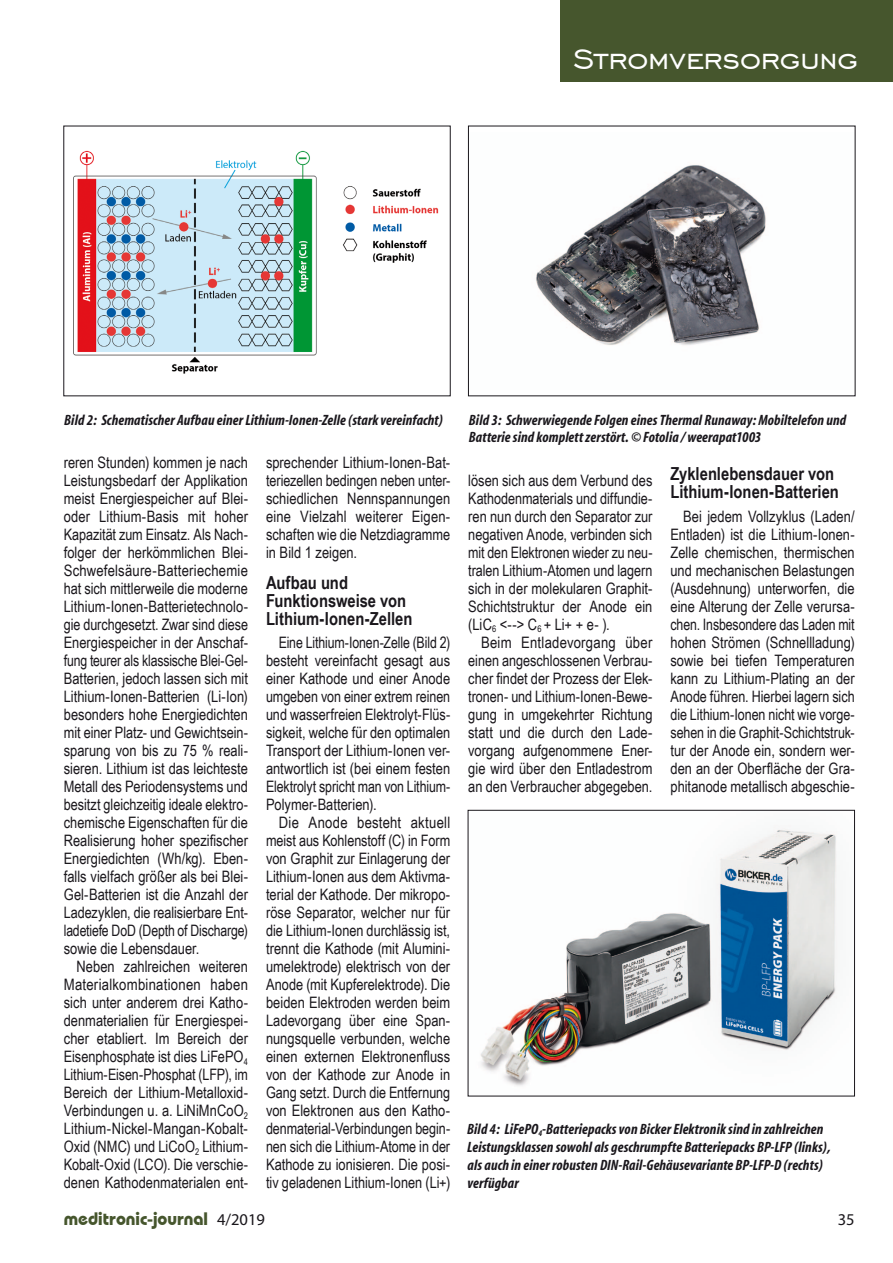
<style>
.page{position:relative;width:893px;height:1263px;background:#fff}
.page>*{position:absolute;margin:0;border:0;box-sizing:border-box;transform-origin:0 0}
.t1{font:36px "Engravers Gothic BT";letter-spacing:-.01em;color:#fff}
.t2{font:700 18px/18px "Arial Narrow";color:#1a171c}
.t3{font:700 18px "Bauhaus IT Cby BT";color:#46562d}
.t4{font:16.5px "Myriad Pro";color:#1a171c}
.t5{font:15.75px/18px "Arial Narrow";color:#1a171c;text-align:justify}
.t6{font:15.75px/18px "Arial Narrow";color:#1a171c;text-align:justify;scale:.96 1}
.t7{font:italic 700 condensed 15px/18px "Myriad";letter-spacing:.005em;color:#1a171c}
.s1{font-family:"Myriad Pro";font-weight:400;font-size:16.5px;color:#1a171c}
</style>
<div class="page">
<div style="left:560px;top:0;width:333px;height:82px;background:#46562d"></div>
<img style="left:73px;top:150px;width:366px;height:223px">
<img style="left:536px;top:165px;width:230px;height:180px">
<img style="left:480px;top:827px;width:357px;height:259px">
<div style="left:468px;top:810px;width:387px;height:286px;border:1px solid #1a171c"></div>
<h1 class="t1" style="left:573px;top:39px;width:286px">Stromversorgung</h1>
<p class="t7" style="left:64px;top:412px;width:380px">Bild 2: Schematischer Aufbau einerLithium-Ionen-Zelle(starkvereinfacht)</p>
<p class="t7" style="left:469px;top:413px;width:379px;line-height:16.5px">Bild 3: SchwerwiegendeFolgen einesThermal Runaway:Mobiltelefon und<br>Batteriesind komplettzerstört.©Fotolia / weerapat1003</p>
<p class="t5" style="left:64px;top:453px;width:186px">reren Stunden) kommen je nach Leistungsbedarf der Applikation meist Energiespeicher auf Blei&shy;oder Lithium-Basis mit hoher Kapazität zum Einsatz. Als Nach&shy;folger der herkömmlichen Blei-Schwefelsäure-Batteriechemie hat sich mittlerweile die moderne Lithium-Ionen-Batterietechnolo&shy;gie durchgesetzt. Zwar sind diese Energiespeicher in der Anschaf&shy;fung teurer als klassische Blei-Gel-Batterien, jedoch lassen sich mit Lithium-Ionen-Batterien (Li-Ion) besonders hohe Energiedichten mit einer Platz- und Gewichtsein&shy;sparung von bis zu 75 % reali&shy;sieren. Lithium ist das leichteste Metall des Periodensystems und besitzt gleichzeitig ideale elektro&shy;chemische Eigenschaften für die Realisierung hoher spezifischer Energiedichten (Wh/kg). Eben&shy;falls vielfach größer als bei Blei-Gel-Batterien ist die Anzahl der Ladezyklen, die realisierbare Ent&shy;ladetiefe DoD (Depth of Discharge) sowie die Lebensdauer.</p>
<p class="t5" style="left:64px;top:957px;width:186px;text-indent:13px">Neben zahlreichen weiteren Materialkombinationen haben sich unter anderem drei Katho&shy;denmaterialien für Energiespei&shy;cher etabliert. Im Bereich der Eisenphosphate ist dies LiFePO<sub>4<br></sub>Lithium-Eisen-Phosphat (LFP), im Bereich der Lithium-Metalloxid-Verbindungen u. a. LiNiMnCoO<sub>2<br></sub>Lithium-Nickel-Mangan-Kobalt-Oxid (NMC) und LiCoO<sub>2</sub> Lithium-Kobalt-Oxid (LCO). Die verschie&shy;denen Kathodenmaterialen ent-</p>
<p class="t5" style="left:266px;top:453px;width:186px">sprechender Lithium-Ionen-Bat&shy;teriezellen bedingen neben unter&shy;schiedlichen Nennspannungen eine Vielzahl weiterer Eigen&shy;schaften wie die Netzdiagramme in Bild 1 zeigen.</p>
<p class="t2" style="left:266px;top:573px;width:148px">Aufbau und<br>Funktionsweise von<br>Lithium-Ionen-Zellen</p>
<p class="t6" style="left:266px;top:633px;width:193px;text-indent:13px">Eine Lithium-Ionen-Zelle (Bild 2) besteht vereinfacht gesagt aus einer Kathode und einer Anode umgeben von einer extrem reinen und wasserfreien Elektrolyt-Flüs&shy;sigkeit, welche für den optimalen Transport der Lithium-Ionen ver&shy;antwortlich ist (bei einem festen Elektrolyt spricht man von Lithium-Polymer-Batterien).</p>
<p class="t5" style="left:266px;top:813px;width:186px;text-indent:13px">Die Anode besteht aktuell meist aus Kohlenstoff (C) in Form von Graphit zur Einlagerung der Lithium-Ionen aus dem Aktivma&shy;terial der Kathode. Der mikropo&shy;röse Separator, welcher nur für die Lithium-Ionen durchlässig ist, trennt die Kathode (mit Alumini&shy;umelektrode) elektrisch von der Anode (mit Kupferelektrode). Die beiden Elektroden werden beim Ladevorgang über eine Span&shy;nungsquelle verbunden, welche einen externen Elektronenfluss von der Kathode zur Anode in Gang setzt. Durch die Entfernung von Elektronen aus den Katho&shy;denmaterial-Verbindungen begin&shy;nen sich die Lithium-Atome in der Kathode zu ionisieren. Die posi&shy;tiv geladenen Lithium-Ionen (Li+)</p>
<p class="t5" style="left:468px;top:471px;width:186px">lösen sich aus dem Verbund des Kathodenmaterials und diffundie&shy;ren nun durch den Separator zur negativen Anode, verbinden sich mit den Elektronen wieder zu neu&shy;tralen Lithium-Atomen und lagern sich in der molekularen Graphit-Schichtstruktur der Anode ein (LiC<sub>6</sub> &lt;--&gt; C<sub>6</sub> + Li+ + e- ).</p>
<p class="t5" style="left:468px;top:633px;width:186px;text-indent:13px">Beim Entladevorgang über einen angeschlossenen Verbrau&shy;cher findet der Prozess der Elek&shy;tronen- und Lithium-Ionen-Bewe&shy;gung in umgekehrter Richtung statt und die durch den Lade&shy;vorgang aufgenommene Ener&shy;gie wird über den Entladestrom an den Verbraucher abgegeben.</p>
<p class="t2" style="left:670px;top:463px;width:170px">Zyklenlebensdauer von<br>Lithium-Ionen-Batterien</p>
<p class="t5" style="left:670px;top:507px;width:186px;text-indent:13px">Bei jedem Vollzyklus (Laden/ Entladen) ist die Lithium-Ionen-Zelle chemischen, thermischen und mechanischen Belastungen (Ausdehnung) unterworfen, die eine Alterung der Zelle verursa&shy;chen. Insbesondere das Laden mit hohen Strömen (Schnellladung) sowie bei tiefen Temperaturen kann zu Lithium-Plating an der Anode führen. Hierbei lagern sich die Lithium-Ionen nicht wie vorge&shy;sehen in die Graphit-Schichtstruk&shy;tur der Anode ein, sondern wer&shy;den an der Oberfläche der Gra&shy;phitanode metallisch abgeschie-</p>
<p class="t7" style="left:467px;top:1121px;width:365px">Bild 4: LiFePO<sub>4</sub>-Batteriepacksvon BickerElektroniksind in zahlreichen Leistungsklassen sowohl als geschrumpfte Batteriepacks BP-LFP (links), als auch in einer robusten DIN-Rail-Gehäusevariante BP-LFP-D (rechts) verfügbar</p>
<p class="t3" style="left:64px;top:1207px;width:203px">meditronic-journal <span class="s1">4/2019</span></p>
<p class="t4" style="left:838px;top:1209px;width:18px">35</p>
</div>
